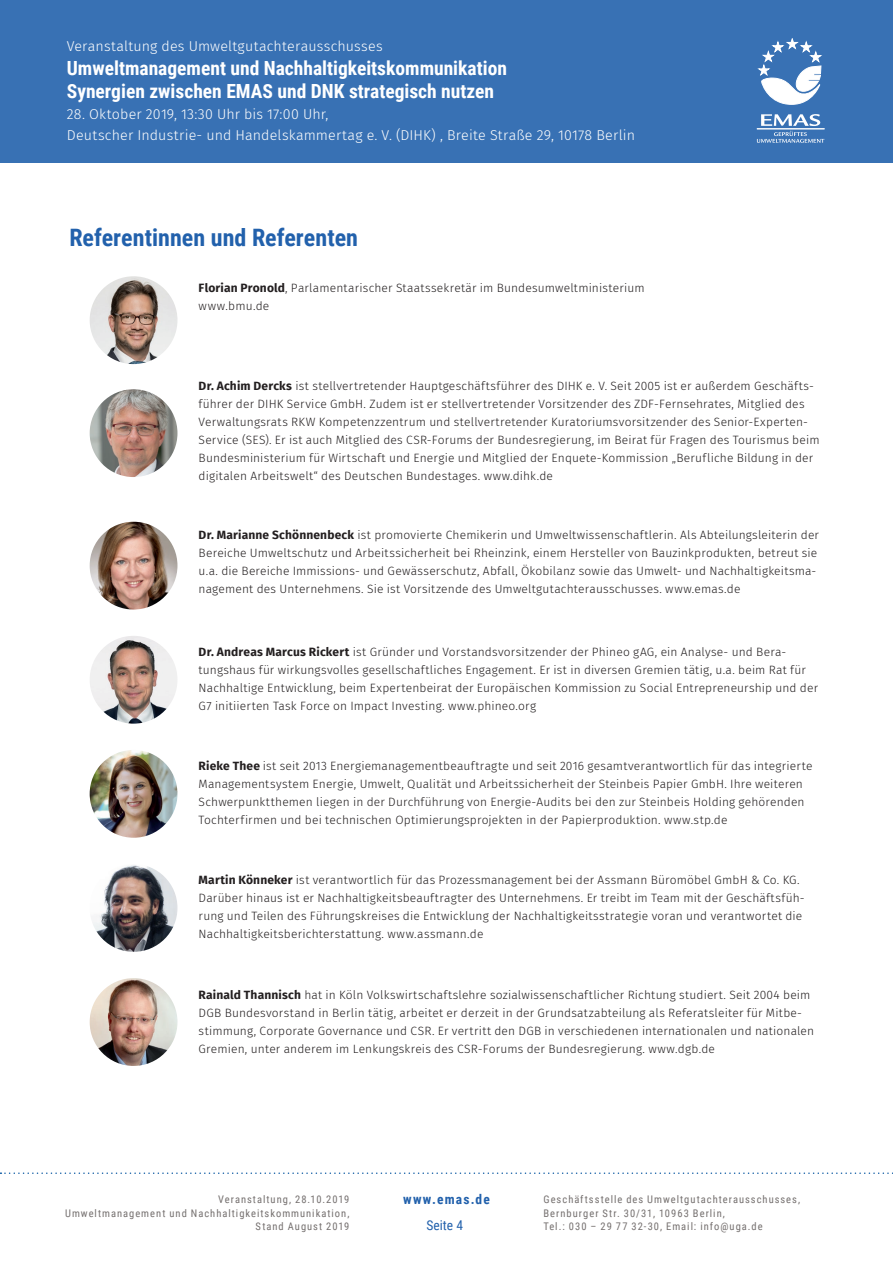
<style>
.page{position:relative;width:893px;height:1263px;background:#fff}
.page>*{position:absolute;margin:0;border:0;box-sizing:border-box;transform-origin:0 0}
.t1{font:700 24px "Roboto Condensed";color:#2261ac}
.t2{font:700 19.5px/23.4px "Roboto Condensed";color:#fff}
.t3{font:300 14.25px/21px "Fira Sans";letter-spacing:.01em;color:#fff}
.t4{font:700 13.5px "Roboto Condensed";letter-spacing:.09em;color:#2261ac}
.t5{font:13.5px "Roboto Condensed";color:#2261ac}
.t6{font:300 12px/18px "Fira Sans";letter-spacing:.01em;color:#231f20}
.t7{font:10.5px/13.5px "Roboto Condensed";letter-spacing:.095em;color:#75706f}
.s1{font-weight:700}
</style>
<div class="page">
<div style="left:0;top:0;width:893px;height:163px;background:#3871b4"></div>
<svg style="left:757px;top:114px;width:67px;height:29px"></svg>
<svg style="left:758px;top:38px;width:64px;height:67px"></svg>
<svg style="left:0;top:1172px;width:893px;height:2px"></svg>
<img style="left:90px;top:636px;width:87px;height:88px;border-radius:44px">
<img style="left:90px;top:750px;width:87px;height:88px;border-radius:44px">
<img style="left:90px;top:522px;width:87px;height:87px;border-radius:44px">
<img style="left:90px;top:389px;width:87px;height:88px;border-radius:44px">
<img style="left:90px;top:276px;width:87px;height:88px;border-radius:44px">
<img style="left:90px;top:864px;width:87px;height:88px;border-radius:44px">
<img style="left:90px;top:978px;width:87px;height:88px;border-radius:44px">
<p class="t3" style="left:67px;top:36px;width:317px">Veranstaltung des Umweltgutachterausschusses</p>
<h2 class="t2" style="left:67px;top:55px;width:442px">Umweltmanagement und Nachhaltigkeitskommunikation<br>Synergien zwischen EMAS und DNK strategisch nutzen</h2>
<p class="t3" style="left:67px;top:104px;width:570px">28. Oktober 2019, 13:30 Uhr bis 17:00 Uhr,<br>Deutscher Industrie- und Handelskammertag e. V. (DIHK) , Breite Straße 29, 10178 Berlin</p>
<h1 class="t1" style="left:69px;top:220px;width:290px">Referentinnen und Referenten</h1>
<p class="t6" style="left:199px;top:279px;width:447px"><span class="s1">Florian Pronold</span>, Parlamentarischer Staatssekretär im Bundesumweltministerium www.bmu.de</p>
<p class="t6" style="left:199px;top:377px;width:622px"><span class="s1">Dr. Achim Dercks</span> ist stellvertretender Hauptgeschäftsführer des DIHK e. V. Seit 2005 ist er außerdem Geschäfts&shy;führer der DIHK Service GmbH. Zudem ist er stellvertretender Vorsitzender des ZDF-Fernsehrates, Mitglied des Verwaltungsrats RKW Kompetenzzentrum und stellvertretender Kuratoriumsvorsitzender des Senior-Experten-Service (SES). Er ist auch Mitglied des CSR-Forums der Bundesregierung, im Beirat für Fragen des Tourismus beim Bundesministerium für Wirtschaft und Energie und Mitglied der Enquete-Kommission „Berufliche Bildung in der digitalen Arbeitswelt“ des Deutschen Bundestages. www.dihk.de</p>
<p class="t6" style="left:199px;top:526px;width:622px"><span class="s1">Dr. Marianne Schönnenbeck</span> ist promovierte Chemikerin und Umweltwissenschaftlerin. Als Abteilungsleiterin der Bereiche Umweltschutz und Arbeitssicherheit bei Rheinzink, einem Hersteller von Bauzinkprodukten, betreut sie u.a. die Bereiche Immissions- und Gewässerschutz, Abfall, Ökobilanz sowie das Umwelt- und Nachhaltigkeitsma&shy;nagement des Unternehmens. Sie ist Vorsitzende des Umweltgutachterausschusses. www.emas.de</p>
<p class="t6" style="left:199px;top:643px;width:621px"><span class="s1">Dr. Andreas Marcus Rickert</span> ist Gründer und Vorstandsvorsitzender der Phineo gAG, ein Analyse- und Bera&shy;tungshaus für wirkungsvolles gesellschaftliches Engagement. Er ist in diversen Gremien tätig, u.a. beim Rat für Nachhaltige Entwicklung, beim Expertenbeirat der Europäischen Kommission zu Social Entrepreneurship und der G7 initiierten Task Force on Impact Investing. www.phineo.org</p>
<p class="t6" style="left:199px;top:757px;width:615px"><span class="s1">Rieke Thee</span> ist seit 2013 Energiemanagementbeauftragte und seit 2016 gesamtverantwortlich für das integrierte Managementsystem Energie, Umwelt, Qualität und Arbeitssicherheit der Steinbeis Papier GmbH. Ihre weiteren Schwerpunktthemen liegen in der Durchführung von Energie-Audits bei den zur Steinbeis Holding gehörenden Tochterfirmen und bei technischen Optimierungsprojekten in der Papierproduktion. www.stp.de</p>
<p class="t6" style="left:199px;top:870px;width:607px"><span class="s1">Martin Könneker</span> ist verantwortlich für das Prozessmanagement bei der Assmann Büromöbel GmbH &amp; Co. KG.<br>Darüber hinaus ist er Nachhaltigkeitsbeauftragter des Unternehmens. Er treibt im Team mit der Geschäftsfüh&shy;rung und Teilen des Führungskreises die Entwicklung der Nachhaltigkeitsstrategie voran und verantwortet die Nachhaltigkeitsberichterstattung. www.assmann.de</p>
<p class="t6" style="left:199px;top:986px;width:617px"><span class="s1">Rainald Thannisch</span> hat in Köln Volkswirtschaftslehre sozialwissenschaftlicher Richtung studiert. Seit 2004 beim DGB Bundesvorstand in Berlin tätig, arbeitet er derzeit in der Grundsatzabteilung als Referatsleiter für Mitbe&shy;stimmung, Corporate Governance und CSR. Er vertritt den DGB in verschiedenen internationalen und nationalen Gremien, unter anderem im Lenkungskreis des CSR-Forums der Bundesregierung. www.dgb.de</p>
<p class="t7" style="left:65px;top:1192px;width:286px;text-align:right">Veranstaltung, 28.10.2019<br>Umweltmanagement und Nachhaltigkeitskommunikation,<br>Stand August 2019</p>
<p class="t4" style="left:403px;top:1190px;width:88px">www.emas.de</p>
<p class="t7" style="left:543px;top:1192px;width:258px">Geschäftsstelle des Umweltgutachterausschusses,<br>Bernburger Str. 30/31, 10963 Berlin,</p>
<p class="t5" style="left:427px;top:1216px;width:38px">Seite 4</p>
<p class="t7" style="left:543px;top:1219px;width:221px">Tel.: 030 – 29 77 32-30, Email: info@uga.de</p>
</div>
